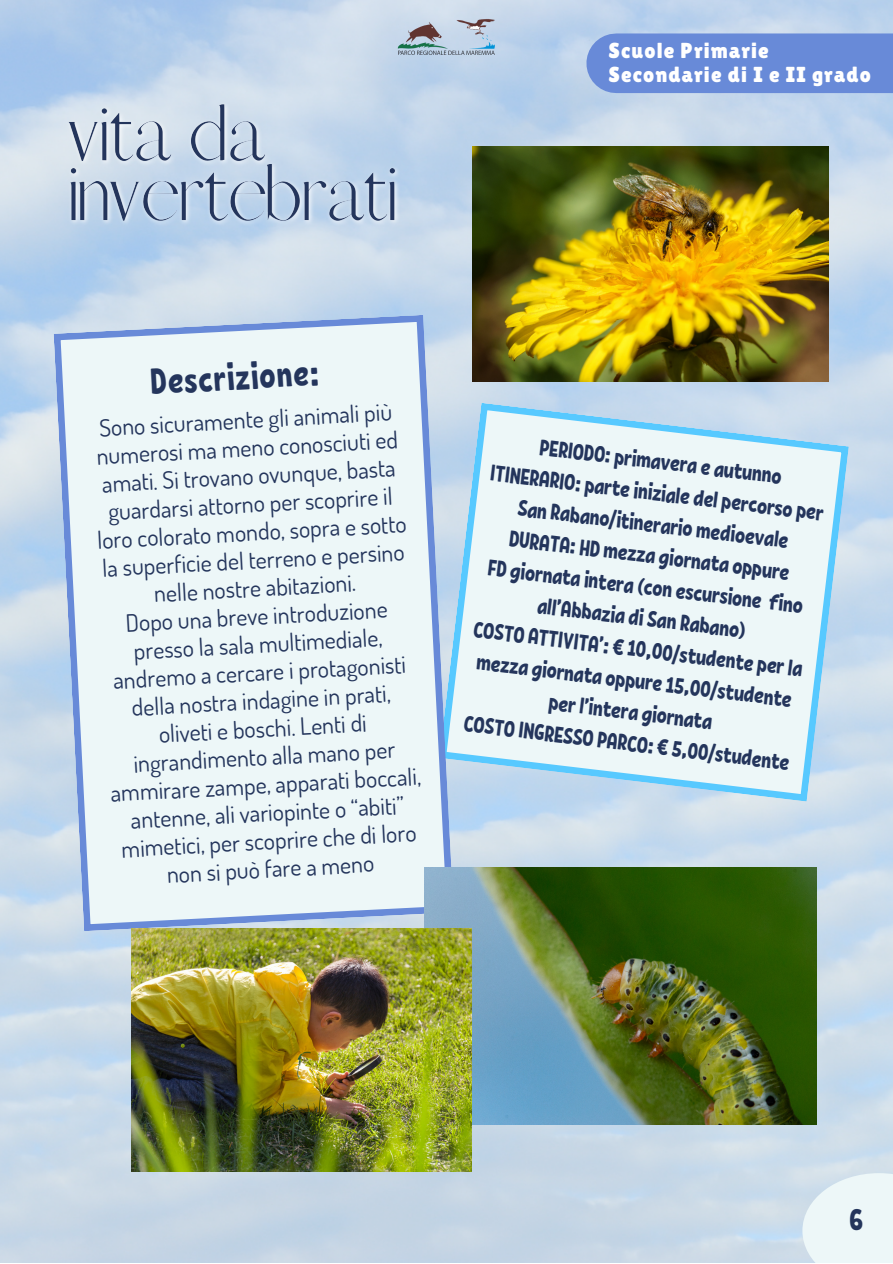
<style>
.page{position:relative;width:893px;height:1264px;background:#fff}
.page>*{position:absolute;margin:0;border:0;box-sizing:border-box;transform-origin:0 0}
.t1{font:36px "RF Krabuler";color:#24355c}
.t2{font:30px "RF Krabuler";color:#24355c}
.t3{font:24px/28px "Dosis";color:#24355c;text-align:center}
.t4{font:22.5px/31.5px "RF Krabuler";color:#24355c;text-align:center}
.t5{font:21.6px/24.8px "Lilita One";letter-spacing:.05em;color:#fff}
</style>
<div class="page">
<img style="left:0;top:0;width:892px;height:1262px">
<img style="left:392px;top:13px;width:108px;height:45px">
<svg style="left:453px;top:403px;width:395px;height:398px;background:#ddeff6"></svg>
<svg style="left:54px;top:315px;width:399px;height:616px;background:#e2eef5"></svg>
<div style="left:802px;top:1173px;width:90px;height:89px;background:#edf7f8"></div>
<div style="left:616px;top:33px;width:276px;height:60px;background:#688ad8"></div>
<img style="left:62px;top:82px;width:344px;height:170px">
<img style="left:472px;top:146px;width:356px;height:235px">
<img style="left:424px;top:867px;width:392px;height:257px">
<img style="left:131px;top:928px;width:341px;height:243px">
<p class="t5" style="left:608px;top:38px;width:264px">Scuole Primarie<br>Secondarie di I e II grado</p>
<h1 class="t1" style="left:149px;top:358px;width:172px;rotate:-3deg">Descrizione:</h1>
<p class="t3" style="left:91px;top:413px;width:312px;rotate:-3deg">Sono sicuramente gli animali più numerosi ma meno conosciuti ed amati. Si trovano ovunque, basta guardarsi attorno per scoprire il loro colorato mondo, sopra e sotto la superficie del terreno e persino nelle nostre abitazioni.<br>Dopo una breve introduzione presso la sala multimediale, andremo a cercare i protagonisti della nostra indagine in prati, oliveti e boschi. Lenti di ingrandimento alla mano per ammirare zampe, apparati boccali, antenne, ali variopinte o “abiti” mimetici, per scoprire che di loro non si può fare a meno</p>
<p class="t4" style="left:541px;top:430px;width:246px;rotate:7deg">PERIODO: primavera e autunno</p>
<p class="t4" style="left:491px;top:487px;width:333px;rotate:7deg">San Rabano/itinerario medioevale DURATA: HD mezza giornata oppure<br>FD giornata intera (con escursione fino all’Abbazia di San Rabano)<br>COSTO ATTIVITA’: € 10,00/studente per la mezza giornata oppure 15,00/studente per l’intera giornata<br>COSTO INGRESSO PARCO: € 5,00/studente</p>
<p class="t4" style="left:492px;top:455px;width:338px;rotate:7deg">ITINERARIO: parte iniziale del percorso per</p>
<p class="t2" style="left:848px;top:1200px;width:16px">6</p>
</div>
